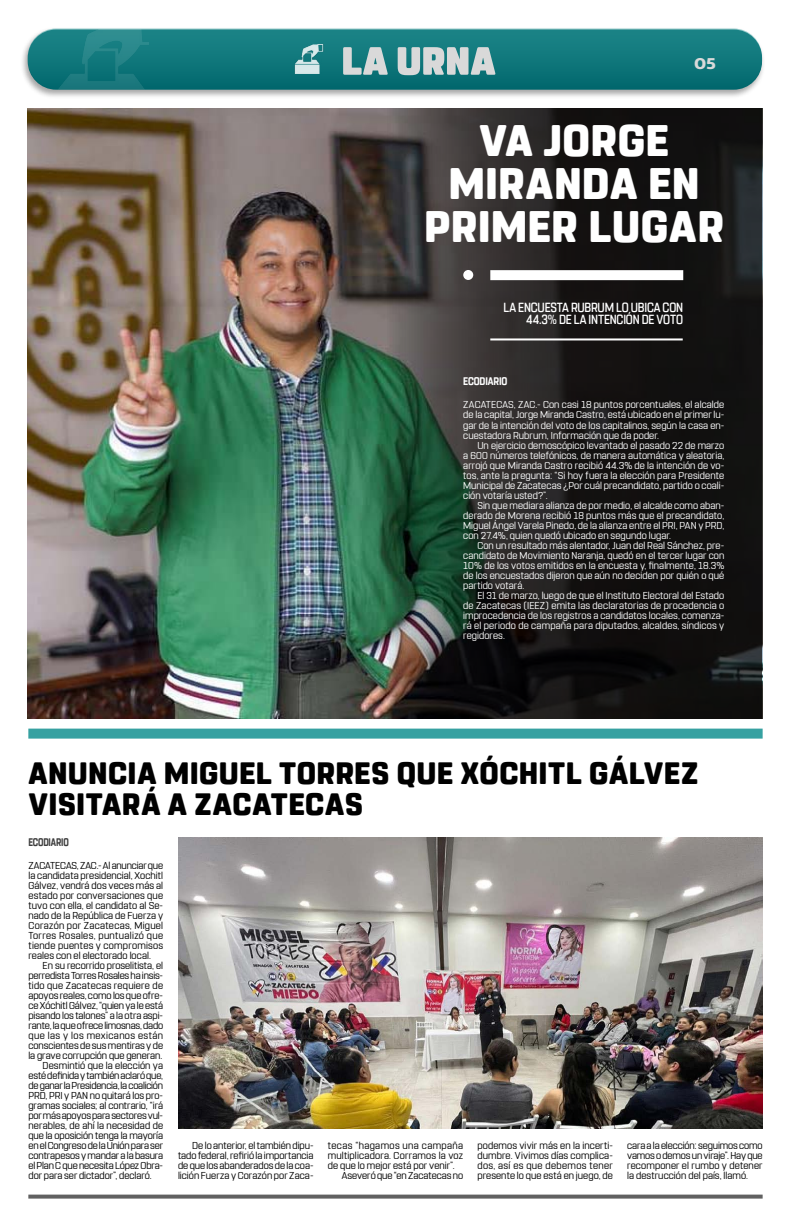
<style>
.page{position:relative;width:791px;height:1225px;background:#fff}
.page>*{position:absolute;margin:0;border:0;box-sizing:border-box;transform-origin:0 0}
.t1{font:800 44px/43px "Rohn Rounded";letter-spacing:.005em;color:#fff;text-align:center}
.t2{font:800 30.8px/31px "Rohn Rounded";letter-spacing:.015em;color:#000}
.t3{font:700 16.9px "Concord";color:#d9d9d9}
.t4{font:500 13.2px/12px "Rohn Rounded";letter-spacing:-.015em;color:#fff;text-align:right;scale:.87 1}
.t5{font:700 11px "Rohn Rounded";letter-spacing:-.015em;color:#fff;scale:.87 1}
.t6{font:700 11px "Rohn Rounded";letter-spacing:-.015em;color:#3d3d3d;scale:.8 1}
.t7{font:10px/10px "Rohn Rounded";color:#000;text-align:justify}
.t8{font:10px/10px "Rohn Rounded";letter-spacing:.005em;color:#fff;text-align:justify}
.t9{font:10px "Rohn Rounded";letter-spacing:-.02em;color:#000}
.t10{font:10px "Rohn Rounded";letter-spacing:.02em;color:#000}
.t11{font:10px "Rohn Rounded";letter-spacing:.035em;color:#000}
.t12{font:10px "Rohn Rounded";letter-spacing:-.025em;color:#000}
</style>
<div class="page">
<img style="left:28px;top:108px;width:735px;height:610px">
<svg style="left:28px;top:1194px;width:735px;height:4px;fill:#616161"></svg>
<div style="left:20px;top:27px;width:745px;height:72px;background:#000;opacity:.35"></div>
<div style="left:28px;top:29px;width:734px;height:60px;background:linear-gradient(to bottom,#1d8688,#03696f);border-radius:28px"></div>
<img style="left:55px;top:30px;width:94px;height:60px">
<svg style="left:343px;top:47px;width:152px;height:28px"></svg>
<img style="left:294px;top:43px;width:30px;height:30px">
<svg style="left:387px;top:108px;width:374px;height:610px;fill:#131212"></svg>
<div style="left:28px;top:728px;width:735px;height:10px;background:#36a1a1"></div>
<img style="left:178px;top:837px;width:585px;height:291px">
<div style="left:490px;top:270px;width:193px;height:10px;background:#fff"></div>
<div style="left:463px;top:270px;width:10px;height:10px;background:#fff;border-radius:50%"></div>
<hr style="left:490px;top:338px;width:193px;height:2px;background:#fff">
<h3 class="t3" style="left:694px;top:53px;width:23px">05</h3>
<h1 class="t1" style="left:424px;top:119px;width:301px">VA JORGE<br>MIRANDA EN<br>PRIMER LUGAR</h1>
<h3 class="t4" style="left:503px;top:301px;width:208px">LA ENCUESTA RUBRUM LO UBICA CON<br>44.3% DE LA INTENCIÓN DE VOTO</h3>
<p class="t5" style="left:463px;top:375px;width:52px">ECODIARIO</p>
<p class="t8" style="left:463px;top:400px;width:263px">ZACATECAS, ZAC.- Con casi 18 puntos porcentuales, el alcalde de la capital, Jorge Miranda Castro, está ubicado en el primer lu&shy;gar de la intención del voto de los capitalinos, según la casa en&shy;cuestadora Rubrum, Información que da poder.</p>
<p class="t8" style="left:463px;top:440px;width:263px;text-indent:14px">Un ejercicio demoscópico levantado el pasado 22 de marzo a 600 números telefónicos, de manera automática y aleatoria, arrojó que Miranda Castro recibió 44.3% de la intención de vo&shy;tos, ante la pregunta: “Si hoy fuera la elección para Presidente Municipal de Zacatecas ¿Por cuál precandidato, partido o coali&shy;ción votaría usted?”.</p>
<p class="t8" style="left:463px;top:500px;width:263px;text-indent:14px">Sin que mediara alianza de por medio, el alcalde como aban&shy;derado de Morena recibió 18 puntos más que el precandidato, Miguel Ángel Varela Pinedo, de la alianza entre el PRI, PAN y PRD, con 27.4%, quien quedó ubicado en segundo lugar.</p>
<p class="t8" style="left:463px;top:540px;width:263px;text-indent:14px">Con un resultado más alentador, Juan del Real Sánchez, pre&shy;candidato de Movimiento Naranja, quedó en el tercer lugar con 10% de los votos emitidos en la encuesta y, finalmente, 18.3% de los encuestados dijeron que aún no deciden por quién o qué partido votará.</p>
<p class="t8" style="left:463px;top:590px;width:263px;text-indent:14px">El 31 de marzo, luego de que el Instituto Electoral del Estado de Zacatecas (IEEZ) emita las declaratorias de procedencia o improcedencia de los registros a candidatos locales, comenza&shy;rá el periodo de campaña para diputados, alcaldes, síndicos y regidores.</p>
<h2 class="t2" style="left:28px;top:758px;width:671px">ANUNCIA MIGUEL TORRES QUE XÓCHITL GÁLVEZ<br>VISITARÁ A ZACATECAS</h2>
<p class="t6" style="left:28px;top:835px;width:52px">ECODIARIO</p>
<p class="t7" style="left:28px;top:860px;width:136px">ZACATECAS, ZAC.- Al anunciar que la candidata presidencial, Xochitl Gálvez, vendrá dos veces más al estado por conversaciones que tuvo con ella, el candidato al Se&shy;nado de la República de Fuerza y Corazón por Zacatecas, Miguel Torres Rosales, puntualizó que tiende puentes y compromisos reales con el electorado local.</p>
<p class="t7" style="left:43px;top:960px;width:122px">En su recorrido proselitista, el</p>
<p class="t7" style="left:28px;top:970px;width:136px">perredista Torres Rosales ha insis-</p>
<p class="t10" style="left:28px;top:979px;width:136px">tido que Zacatecas requiere de</p>
<p class="t7" style="left:28px;top:990px;width:136px">apoyos reales, como los que ofre-</p>
<p class="t7" style="left:28px;top:1000px;width:136px">ce Xóchitl Gálvez, “quien ya le está</p>
<p class="t7" style="left:28px;top:1010px;width:136px">pisando los talones” a la otra aspi-</p>
<p class="t7" style="left:28px;top:1020px;width:136px">rante, la que ofrece limosnas, dado</p>
<p class="t11" style="left:28px;top:1029px;width:136px">que las y los mexicanos están</p>
<p class="t7" style="left:28px;top:1040px;width:136px">conscientes de sus mentiras y de</p>
<p class="t7" style="left:28px;top:1050px;width:135px">la grave corrupción que generan.</p>
<p class="t7" style="left:43px;top:1060px;width:122px">Desmintió que la elección ya</p>
<p class="t9" style="left:28px;top:1069px;width:136px">esté definida y también aclaró que,</p>
<p class="t12" style="left:28px;top:1079px;width:136px">de ganar la Presidencia, la coalición</p>
<p class="t7" style="left:28px;top:1090px;width:136px">PRD, PRI y PAN no quitará los pro-</p>
<p class="t7" style="left:28px;top:1100px;width:136px">gramas sociales; al contrario, “irá</p>
<p class="t7" style="left:28px;top:1110px;width:136px">por más apoyos para sectores vul-</p>
<p class="t7" style="left:28px;top:1120px;width:136px">nerables, de ahí la necesidad de</p>
<p class="t7" style="left:28px;top:1130px;width:136px">que la oposición tenga la mayoría</p>
<p class="t9" style="left:28px;top:1139px;width:136px">en el Congreso de la Unión para ser</p>
<p class="t7" style="left:28px;top:1150px;width:136px">contrapesos y mandar a la basura</p>
<p class="t7" style="left:28px;top:1160px;width:136px">el Plan C que necesita López Obra-</p>
<p class="t7" style="left:28px;top:1170px;width:125px">dor para ser dictador”, declaró.</p>
<p class="t7" style="left:178px;top:1140px;width:137px;text-indent:14px">De lo anterior, el también dipu&shy;tado federal, refirió la importancia de que los abanderados de la coa&shy;lición Fuerza y Corazón por Zaca-</p>
<p class="t11" style="left:328px;top:1139px;width:137px">tecas “hagamos una campaña</p>
<p class="t10" style="left:328px;top:1149px;width:137px">multiplicadora. Corramos la voz</p>
<p class="t7" style="left:328px;top:1160px;width:128px">de que lo mejor está por venir”.</p>
<p class="t7" style="left:342px;top:1170px;width:123px">Aseveró que “en Zacatecas no</p>
<p class="t7" style="left:477px;top:1140px;width:137px">podemos vivir más en la incerti&shy;dumbre. Vivimos días complica&shy;dos, así es que debemos tener presente lo que está en juego, de</p>
<p class="t7" style="left:627px;top:1140px;width:137px">cara a la elección: seguimos como vamos o demos un viraje”. Hay que recomponer el rumbo y detener la destrucción del país, llamó.</p>
</div>
